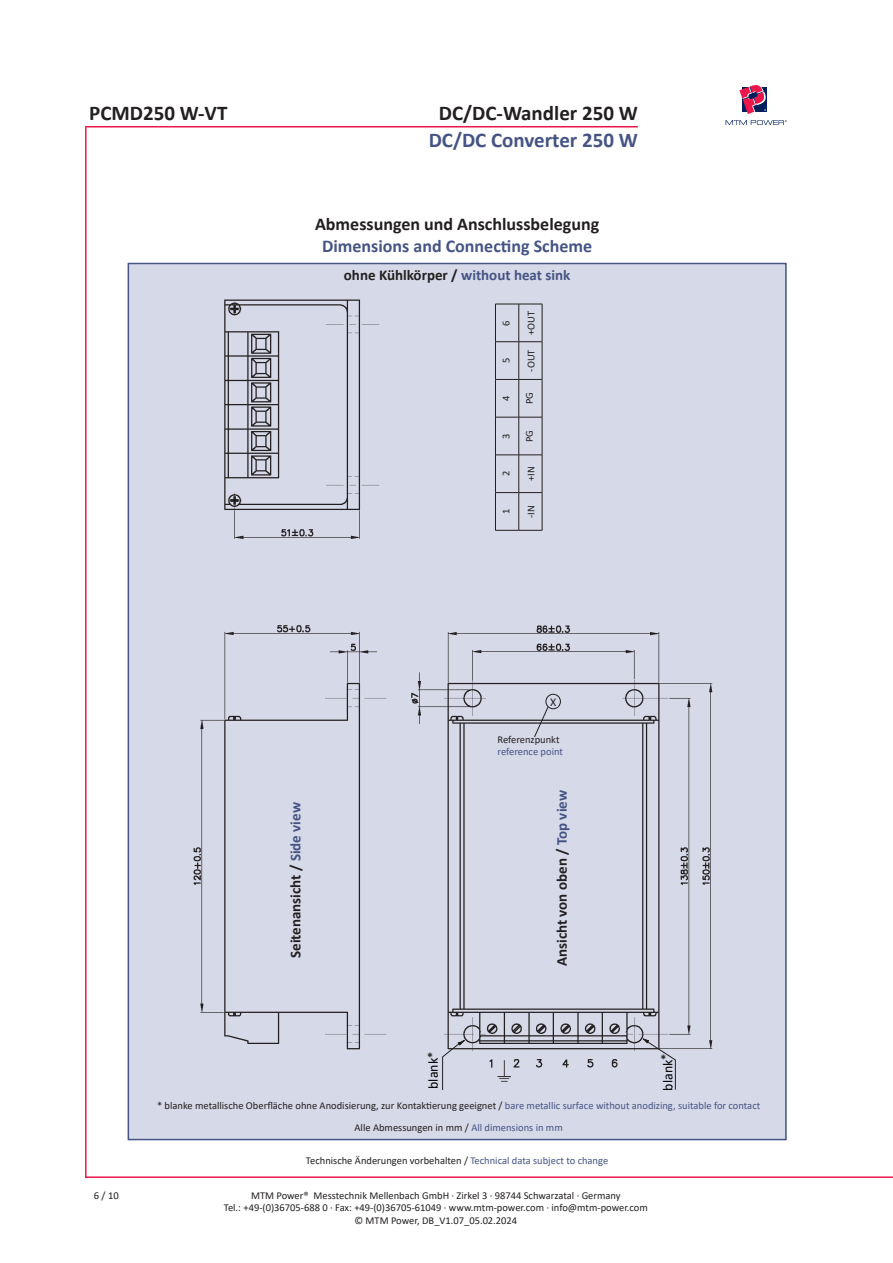
<style>
.page{position:relative;width:893px;height:1263px;background:#fff}
.page>*{position:absolute;margin:0;border:0;box-sizing:border-box;transform-origin:0 0}
.t1{font:700 21px/27px "Calibri";color:#455485;text-align:center}
.t2{font:700 21px "Calibri";color:#231f20}
.t3{font:700 18px "Calibri";color:#231f20}
.t4{font:700 18px "Calibri";color:#455485}
.t5{font:700 15px "Calibri";color:#231f20}
.t6{font:13.95px "Calibri";color:#000001}
.t7{font:700 12px "Calibri";color:#231f20}
.t8{font:12px "Calibri";color:#231f20}
.t9{font:10.5px/12.6px "Calibri";color:#231f20;text-align:center}
.t10{font:10.5px "Calibri";color:#455485}
.s1{color:#231f20}
.s2{color:#455485}
</style>
<div class="page">
<hr style="left:85px;top:1176px;width:808px;height:2px;background:#ed164b">
<hr style="left:85px;top:127px;width:2px;height:1051px;background:#ed164b">
<hr style="left:85px;top:126px;width:553px;height:1px;background:#ed164b">
<svg style="left:726px;top:85px;width:61px;height:40px"></svg>
<div style="left:128px;top:263px;width:659px;height:877px;background:#d6d9e7;border:2px solid #455485"></div>
<img style="left:193px;top:299px;width:520px;height:769px">
<svg style="left:442px;top:1039px;width:23px;height:51px"></svg>
<svg style="left:641px;top:1037px;width:35px;height:53px"></svg>
<hr style="left:495px;top:493px;width:1px;height:37px;background:#231f20">
<hr style="left:495px;top:455px;width:1px;height:38px;background:#231f20">
<hr style="left:495px;top:417px;width:1px;height:38px;background:#231f20">
<hr style="left:495px;top:379px;width:1px;height:38px;background:#231f20">
<hr style="left:495px;top:342px;width:1px;height:37px;background:#231f20">
<hr style="left:495px;top:304px;width:1px;height:38px;background:#231f20">
<hr style="left:519px;top:493px;width:1px;height:37px;background:#231f20">
<svg style="left:496px;top:530px;width:46px;height:1px"></svg>
<hr style="left:519px;top:455px;width:1px;height:38px;background:#231f20">
<hr style="left:519px;top:417px;width:1px;height:38px;background:#231f20">
<hr style="left:519px;top:379px;width:1px;height:38px;background:#231f20">
<hr style="left:519px;top:342px;width:1px;height:37px;background:#231f20">
<hr style="left:519px;top:304px;width:1px;height:38px;background:#231f20">
<svg style="left:496px;top:304px;width:46px;height:1px"></svg>
<hr style="left:542px;top:493px;width:1px;height:37px;background:#231f20">
<hr style="left:542px;top:455px;width:1px;height:38px;background:#231f20">
<hr style="left:542px;top:417px;width:1px;height:38px;background:#231f20">
<hr style="left:542px;top:379px;width:1px;height:38px;background:#231f20">
<hr style="left:542px;top:342px;width:1px;height:37px;background:#231f20">
<hr style="left:542px;top:304px;width:1px;height:38px;background:#231f20">
<svg style="left:496px;top:492px;width:46px;height:1px"></svg>
<svg style="left:496px;top:455px;width:46px;height:1px"></svg>
<svg style="left:496px;top:417px;width:46px;height:1px"></svg>
<svg style="left:496px;top:379px;width:46px;height:1px"></svg>
<svg style="left:496px;top:341px;width:46px;height:1px"></svg>
<div style="left:546px;top:694px;width:14px;height:15px;background:#d6d9e7;border-radius:50%"></div>
<div style="left:546px;top:694px;width:15px;height:15px;border:1px solid #231f20;border-radius:50%"></div>
<div style="left:550px;top:696px;width:8px;height:10px;background:#d6d9e7"></div>
<svg style="left:534px;top:706px;width:14px;height:31px"></svg>
<img style="left:495px;top:1058px;width:19px;height:24px">
<p class="t2" style="left:89px;top:98px;width:140px">PCMD250 W-VT</p>
<p class="t1" style="left:429px;top:99px;width:211px"><span class="s1">DC/DC-Wandler 250 W<br></span>DC/DC Converter 250 W</p>
<p class="t3" style="left:315px;top:212px;width:286px">Abmessungen und Anschlussbelegung</p>
<p class="t4" style="left:322px;top:233px;width:271px">Dimensions and Connecting Scheme</p>
<p class="t5" style="left:344px;top:265px;width:228px">ohne Kühlkörper / <span class="s2">without heat sink</span></p>
<p class="t9" style="left:499px;top:325px;width:7px;rotate:-90deg">6</p>
<p class="t9" style="left:499px;top:363px;width:7px;rotate:-90deg">5</p>
<p class="t9" style="left:499px;top:401px;width:7px;rotate:-90deg">4</p>
<p class="t9" style="left:499px;top:439px;width:7px;rotate:-90deg">3</p>
<p class="t9" style="left:499px;top:476px;width:7px;rotate:-90deg">2</p>
<p class="t9" style="left:499px;top:514px;width:7px;rotate:-90deg">1</p>
<p class="t9" style="left:524px;top:335px;width:26px;rotate:-90deg">+OUT</p>
<p class="t9" style="left:524px;top:372px;width:24px;rotate:-90deg">-OUT</p>
<p class="t9" style="left:523px;top:404px;width:14px;rotate:-90deg">PG</p>
<p class="t9" style="left:523px;top:442px;width:14px;rotate:-90deg">PG</p>
<p class="t9" style="left:524px;top:481px;width:16px;rotate:-90deg">+IN</p>
<p class="t9" style="left:524px;top:518px;width:14px;rotate:-90deg">-IN</p>
<p class="t8" style="left:550px;top:693px;width:8px">X</p>
<p class="t5" style="left:285px;top:958px;width:157px;rotate:-90deg">Seitenansicht / <span class="s2">Side view</span></p>
<p class="t9" style="left:497px;top:733px;width:64px">Referenzpunkt</p>
<p class="t10" style="left:497px;top:745px;width:67px">reference point</p>
<p class="t5" style="left:551px;top:966px;width:178px;rotate:-90deg">Ansicht von oben / <span class="s2">Top view</span></p>
<p class="t7" style="left:427px;top:1048px;width:7px">*</p>
<p class="t7" style="left:661px;top:1051px;width:7px">*</p>
<p class="t6" style="left:424px;top:1089px;width:32px;rotate:-90deg">blank</p>
<p class="t6" style="left:658px;top:1090px;width:32px;rotate:-90deg">blank</p>
<p class="t9" style="left:157px;top:1099px;width:605px">* blanke metallische Oberfläche ohne Anodisierung, zur Kontaktierung geeignet / <span class="s2">bare metallic surface without anodizing, suitable for contact</span></p>
<p class="t9" style="left:354px;top:1121px;width:210px">Alle Abmessungen in mm / <span class="s2">All dimensions in mm</span></p>
<p class="t9" style="left:94px;top:1188px;width:26px">6 / 10</p>
<p class="t9" style="left:306px;top:1153px;width:304px">Technische Änderungen vorbehalten / <span class="s2">Technical data subject to change</span></p>
<p class="t9" style="left:224px;top:1188px;width:426px">MTM Power® Messtechnik Mellenbach GmbH · Zirkel 3 · 98744 Schwarzatal · Germany<br>Tel.: +49-(0)36705-688 0 · Fax: +49-(0)36705-61049 · www.mtm-power.com · info@mtm-power.com © MTM Power, DB_V1.07_05.02.2024</p>
</div>
